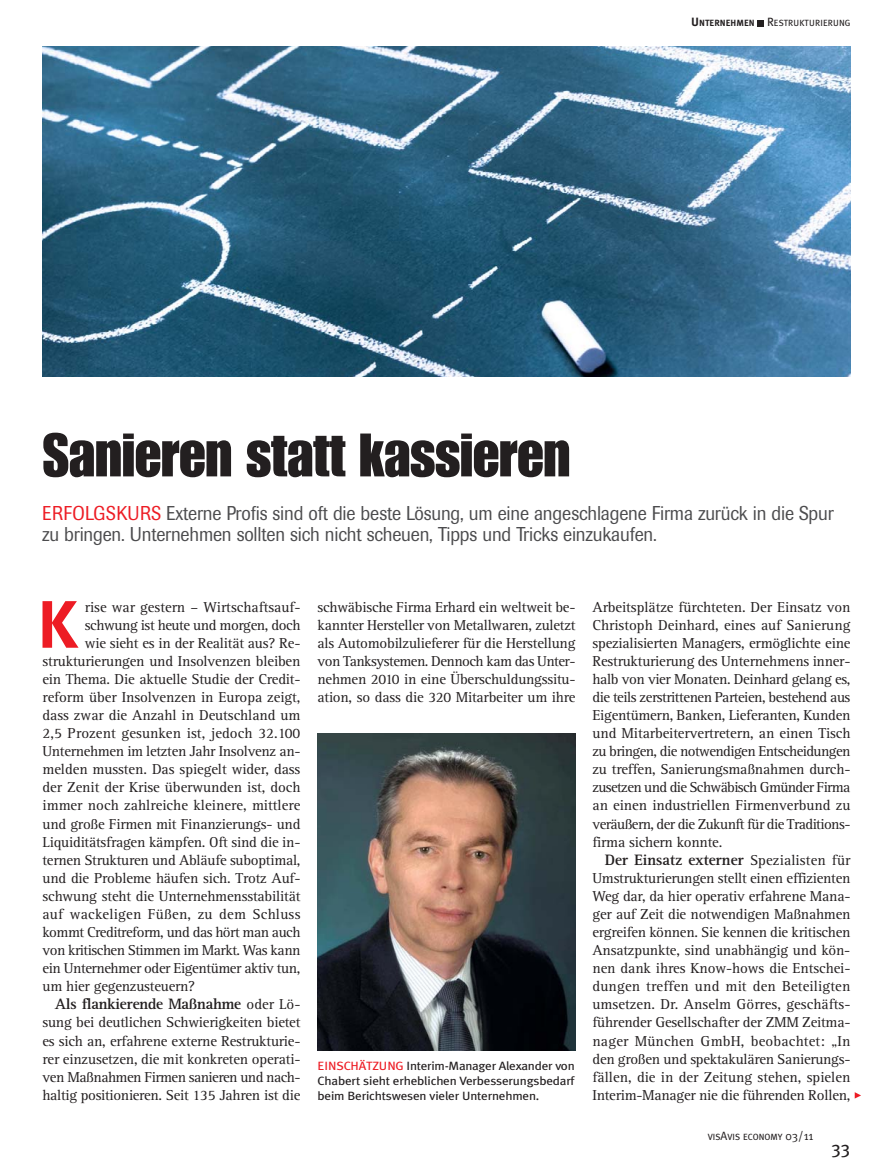
<style>
.page{position:relative;width:893px;height:1174px;background:#fff}
.page>*{position:absolute;margin:0;border:0;box-sizing:border-box;transform-origin:0 0}
.t1{font:700 67.05px "Meta Plus";color:#ed1c24}
.t2{font:60px "Impact LT Std";letter-spacing:-.01em;color:#231f20}
.t3{font:19.8px/21.6px "Imago";letter-spacing:-.01em;color:#4c4c4e;scale:.91 1}
.t4{font:18px "Meta Plus";color:#231f20}
.t5{font:14.85px/18.1px "Rotis Serif Std";letter-spacing:-.015em;color:#231f20;text-align:justify}
.t6{font:14.85px "Rotis Serif Std";letter-spacing:-.035em;color:#231f20}
.t7{font:14.85px "Rotis Serif Std Bold VISAVIS";color:#231f20}
.t8{font:14.85px "Rotis Serif Std";letter-spacing:.005em;color:#231f20}
.t9{font:14.85px "Rotis Serif Std";letter-spacing:.015em;color:#231f20}
.t10{font:12px/15px "Meta Plus";letter-spacing:-.015em;color:#231f20;text-align:justify;scale:1.1 1}
.t11{font:9px "Meta Plus";color:#231f20}
.s1{font-weight:700;font-size:12px}
.s2{font-weight:700}
.s3{font-size:12px}
.s4{color:#ed1c24}
.s5{font-family:"Rotis Serif Std"}
.s6{font-family:"Meta Plus Normal";font-size:12px}
</style>
<div class="page">
<img style="left:43px;top:47px;width:807px;height:330px">
<img style="left:317px;top:733px;width:258px;height:317px">
<svg style="left:855px;top:1092px;width:6px;height:6px"></svg>
<svg style="left:758px;top:20px;width:6px;height:6px"></svg>
<p class="t11" style="left:691px;top:19px;width:161px"><span class="s1">U</span><span class="s2">NTERNEHMEN</span> <span class="s3">R</span>ESTRUKTURIERUNG</p>
<h2 class="t2" style="left:43px;top:433px;width:530px">Sanieren statt kassieren</h2>
<h3 class="t3" style="left:42px;top:504px;width:871px"><span class="s4">ERFOLGSKURS</span> Externe Profis sind oft die beste Lösung, um eine angeschlagene Firma zurück in die Spur zu bringen. Unternehmen sollten sich nicht scheuen, Tipps und Tricks einzukaufen.</h3>
<h1 class="t1" style="left:37px;top:593px;width:43px">K</h1>
<p class="t5" style="left:85px;top:599px;width:217px">rise war gestern – Wirtschaftsauf-</p>
<p class="t5" style="left:85px;top:617px;width:217px">schwung ist heute und morgen, doch</p>
<p class="t5" style="left:85px;top:635px;width:217px">wie sieht es in der Realität aus? Re-</p>
<p class="t5" style="left:43px;top:653px;width:259px">strukturierungen und Insolvenzen bleiben</p>
<p class="t5" style="left:43px;top:671px;width:259px">ein Thema. Die aktuelle Studie der Credit-</p>
<p class="t5" style="left:43px;top:689px;width:259px">reform über Insolvenzen in Europa zeigt,</p>
<p class="t5" style="left:43px;top:707px;width:259px">dass zwar die Anzahl in Deutschland um</p>
<p class="t8" style="left:43px;top:727px;width:259px">2,5 Prozent gesunken ist, jedoch 32.100</p>
<p class="t5" style="left:43px;top:743px;width:259px">Unternehmen im letzten Jahr Insolvenz an-</p>
<p class="t5" style="left:43px;top:761px;width:259px">melden mussten. Das spiegelt wider, dass</p>
<p class="t5" style="left:43px;top:779px;width:260px">der Zenit der Krise überwunden ist, doch</p>
<p class="t5" style="left:43px;top:797px;width:259px">immer noch zahlreiche kleinere, mittlere</p>
<p class="t5" style="left:43px;top:815px;width:259px">und große Firmen mit Finanzierungs- und</p>
<p class="t5" style="left:43px;top:833px;width:259px">Liquiditätsfragen kämpfen. Oft sind die in-</p>
<p class="t5" style="left:43px;top:852px;width:259px">ternen Strukturen und Abläufe suboptimal,</p>
<p class="t5" style="left:43px;top:870px;width:259px">und die Probleme häufen sich. Trotz Auf-</p>
<p class="t5" style="left:43px;top:888px;width:259px">schwung steht die Unternehmensstabilität</p>
<p class="t9" style="left:43px;top:907px;width:259px">auf wackeligen Füßen, zu dem Schluss</p>
<p class="t6" style="left:43px;top:926px;width:259px">kommt Creditreform, und das hört man auch</p>
<p class="t6" style="left:43px;top:944px;width:259px">von kritischen Stimmen im Markt. Was kann</p>
<p class="t5" style="left:43px;top:960px;width:259px">ein Unternehmer oder Eigentümer aktiv tun,</p>
<p class="t5" style="left:43px;top:978px;width:154px">um hier gegenzusteuern?</p>
<p class="t7" style="left:55px;top:997px;width:247px">Als flankierende Maßnahme <span class="s5">oder Lö-</span></p>
<p class="t5" style="left:43px;top:1014px;width:260px">sung bei deutlichen Schwierigkeiten bietet es sich an, erfahrene externe Restrukturie&shy;rer einzusetzen, die mit konkreten operati&shy;ven Maßnahmen Firmen sanieren und nach&shy;haltig positionieren. Seit 135 Jahren ist die</p>
<p class="t5" style="left:317px;top:599px;width:259px">schwäbische Firma Erhard ein weltweit be&shy;kannter Hersteller von Metallwaren, zuletzt als Automobilzulieferer für die Herstellung von Tanksystemen. Dennoch kam das Unter&shy;nehmen 2010 in eine Überschuldungssitu&shy;ation, so dass die 320 Mitarbeiter um ihre</p>
<p class="t5" style="left:592px;top:599px;width:260px">Arbeitsplätze fürchteten. Der Einsatz von Christoph Deinhard, eines auf Sanierung spezialisierten Managers, ermöglichte eine Restrukturierung des Unternehmens inner&shy;halb von vier Monaten. Deinhard gelang es, die teils zerstrittenen Parteien, bestehend aus Eigentümern, Banken, Lieferanten, Kunden und Mitarbeitervertretern, an einen Tisch zu bringen, die notwendigen Entscheidungen zu treffen, Sanierungsmaßnahmen durch&shy;zusetzen und die Schwäbisch Gmünder Fir ma an einen industriellen Firmenverbund zu veräußern, der die Zukunft für die Traditions&shy;firma sichern konnte.</p>
<p class="t7" style="left:605px;top:853px;width:247px">Der Einsatz externer <span class="s5">Spezialisten für</span></p>
<p class="t5" style="left:592px;top:870px;width:259px">Umstrukturierungen stellt einen effizienten Weg dar, da hier operativ erfahrene Mana&shy;ger auf Zeit die notwendigen Maßnahmen ergreifen können. Sie kennen die kritischen Ansatzpunkte, sind unabhängig und kön&shy;nen dank ihres Know-hows die Entschei&shy;dungen treffen und mit den Beteiligten umsetzen. Dr. Anselm Görres, geschäfts&shy;führender Gesellschafter der ZMM Zeitma&shy;nager München GmbH, beobachtet: „In den großen und spektakulären Sanierungs&shy;fällen, die in der Zeitung stehen, spielen Interim-Manager nie die führenden Rollen,</p>
<p class="t10" style="left:318px;top:1059px;width:235px"><span class="s4">EINSCHÄTZUNG</span> Interim-Manager Alexander von Chabert sieht erheblichen Verbes se rungs be darf beim Berichtswesen vieler Unternehmen.</p>
<p class="t11" style="left:708px;top:1132px;width:107px">VIS<span class="s6">A</span>VIS ECONOMY <span class="s6">03/11</span></p>
<p class="t4" style="left:831px;top:1139px;width:21px">33</p>
</div>
